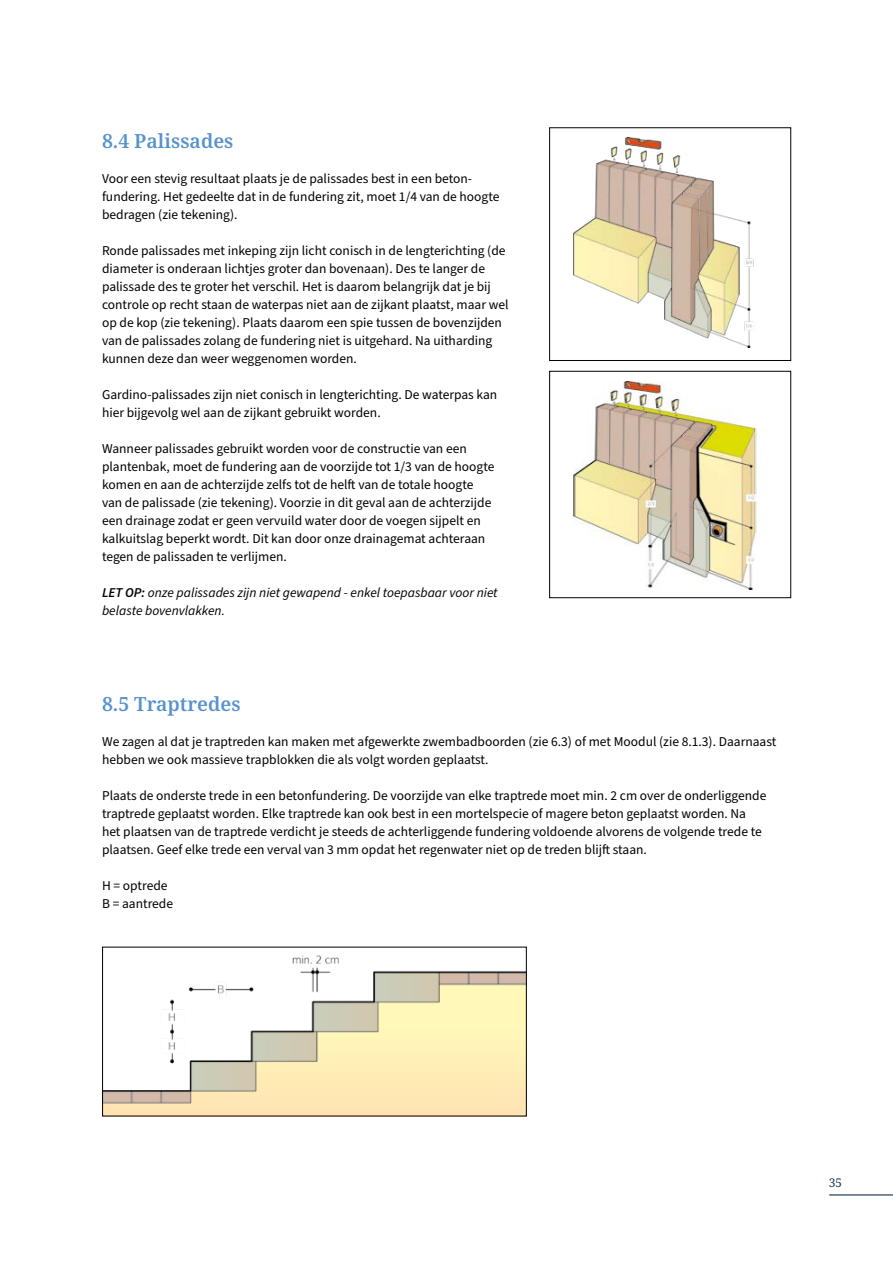
<style>
.page{position:relative;width:893px;height:1263px;background:#fff}
.page>*{position:absolute;margin:0;border:0;box-sizing:border-box;transform-origin:0 0}
.t1{font:600 19.5px "Noto Serif";color:#5692ce}
.t2{font:13.5px/18px "Source Sans Pro";color:#000}
.t3{font:italic 13.5px/18px "Source Sans Pro";color:#000}
.t4{font:12px "Noto Serif";color:#203b54}
.s1{font-weight:600}
</style>
<div class="page">
<hr style="left:829px;top:1194px;width:64px;height:1px;background:#203b54">
<img style="left:104px;top:955px;width:421px;height:159px">
<img style="left:573px;top:381px;width:183px;height:208px">
<div style="left:549px;top:371px;width:242px;height:227px;border:1px solid #000"></div>
<img style="left:573px;top:137px;width:182px;height:210px">
<div style="left:549px;top:128px;width:242px;height:233px;border:1px solid #000"></div>
<h1 class="t1" style="left:102px;top:128px;width:133px">8.4 Palissades</h1>
<p class="t2" style="left:102px;top:170px;width:399px">Voor een stevig resultaat plaats je de palissades best in een beton&shy;fundering. Het gedeelte dat in de fundering zit, moet 1/4 van de hoogte bedragen (zie tekening).</p>
<p class="t2" style="left:102px;top:242px;width:408px">Ronde palissades met inkeping zijn licht conisch in de lengterichting (de diameter is onderaan lichtjes groter dan bovenaan). Des te langer de palissade des te groter het verschil. Het is daarom belangrijk dat je bij controle op recht staan de waterpas niet aan de zijkant plaatst, maar wel op de kop (zie tekening). Plaats daarom een spie tussen de bovenzijden van de palissades zolang de fundering niet is uitgehard. Na uitharding kunnen deze dan weer weggenomen worden.</p>
<p class="t2" style="left:102px;top:386px;width:397px">Gardino-palissades zijn niet conisch in lengterichting. De waterpas kan hier bijgevolg wel aan de zijkant gebruikt worden.</p>
<p class="t2" style="left:102px;top:440px;width:394px">Wanneer palissades gebruikt worden voor de constructie van een plantenbak, moet de fundering aan de voorzijde tot 1/3 van de hoogte komen en aan de achterzijde zelfs tot de helft van de totale hoogte van de palissade (zie tekening). Voorzie in dit geval aan de achterzijde een drainage zodat er geen vervuild water door de voegen sijpelt en kalkuitslag beperkt wordt. Dit kan door onze drainagemat achteraan tegen de palissaden te verlijmen.</p>
<p class="t3" style="left:102px;top:584px;width:397px"><span class="s1">LET OP:</span> onze palissades zijn niet gewapend - enkel toepasbaar voor niet belaste bovenvlakken.</p>
<h1 class="t1" style="left:102px;top:690px;width:140px">8.5 Traptredes</h1>
<p class="t2" style="left:102px;top:733px;width:676px">We zagen al dat je traptreden kan maken met afgewerkte zwembadboorden (zie 6.3) of met Moodul (zie 8.1.3). Daarnaast hebben we ook massieve trapblokken die als volgt worden geplaatst.</p>
<p class="t2" style="left:102px;top:787px;width:666px">Plaats de onderste trede in een betonfundering. De voorzijde van elke traptrede moet min. 2 cm over de onderliggende traptrede geplaatst worden. Elke traptrede kan ook best in een mortelspecie of magere beton geplaatst worden. Na het plaatsen van de traptrede verdicht je steeds de achterliggende fundering voldoende alvorens de volgende trede te plaatsen. Geef elke trede een verval van 3 mm opdat het regenwater niet op de treden blijft staan.</p>
<p class="t2" style="left:102px;top:877px;width:73px">H = optrede<br>B = aantrede</p>
<p class="t4" style="left:829px;top:1174px;width:14px">35</p>
</div>
